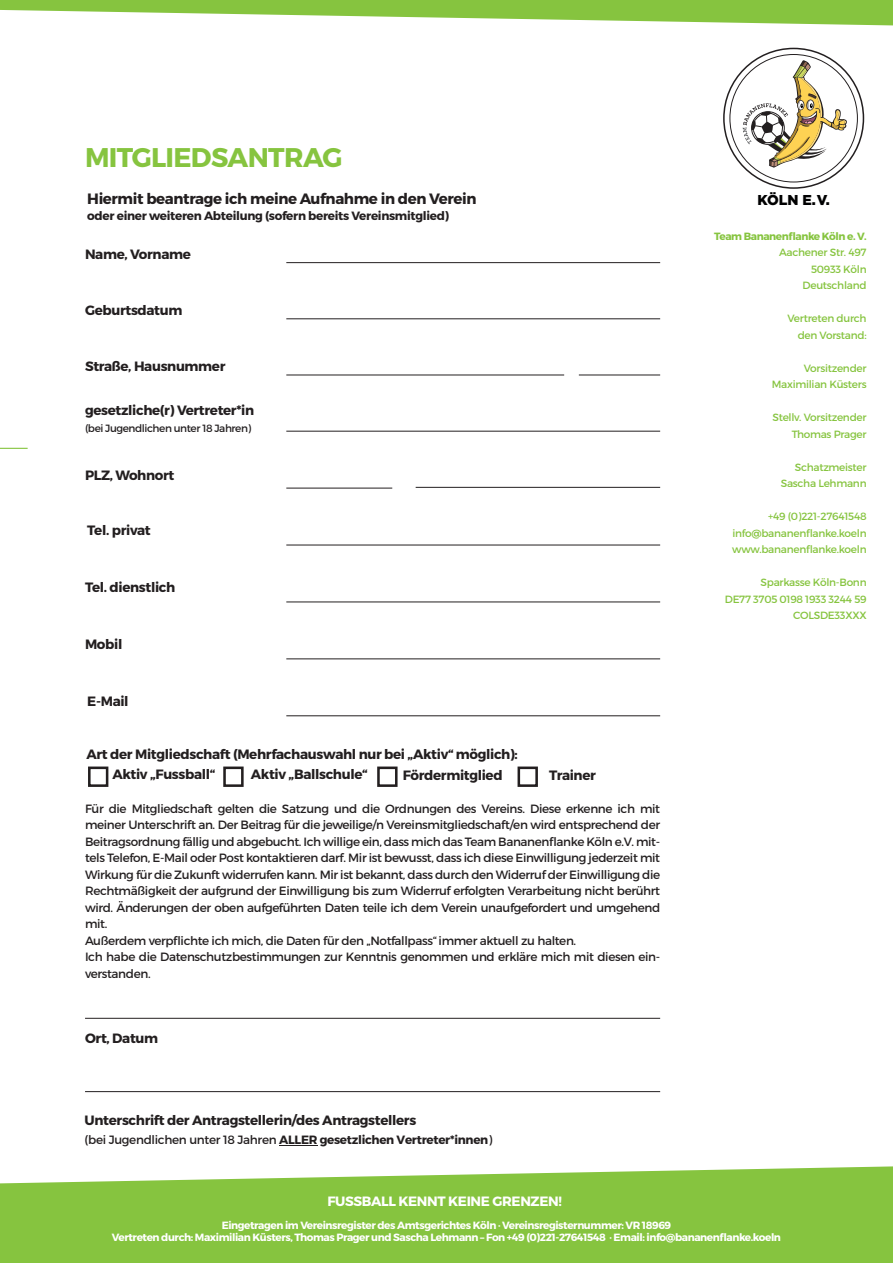
<style>
.page{position:relative;width:893px;height:1263px;background:#fff}
.page>*{position:absolute;margin:0;border:0;box-sizing:border-box;transform-origin:0 0}
.t1{font:700 27px "Montserrat";letter-spacing:-.025em;color:#86c43f}
.t2{font:700 15px "Montserrat";letter-spacing:-.025em;color:#231f20}
.t3{font:900 14.25px "Gotham";color:#000001}
.t4{font:700 13.5px "Montserrat";letter-spacing:-.025em;color:#231f20}
.t5{font:700 13.5px "Montserrat";letter-spacing:-.025em;color:#fff}
.t6{font:12px/16.5px "Montserrat";letter-spacing:-.03em;color:#231f20}
.t7{font:700 12px "Montserrat";letter-spacing:-.025em;color:#231f20}
.t8{font:10.5px/16.5px "Montserrat";letter-spacing:-.025em;color:#86c43f;text-align:right}
.t9{font:700 10.5px/12px "Montserrat";letter-spacing:-.04em;color:#fff;text-align:center}
.t10{font:10.5px "Montserrat";letter-spacing:-.04em;color:#231f20}
.t11{font:700 10.5px "Montserrat";letter-spacing:-.04em;color:#86c43f}
.s1{font-weight:400}
</style>
<div class="page">
<svg style="left:0;top:0;width:893px;height:25px"></svg>
<svg style="left:0;top:448px;width:28px;height:1px"></svg>
<hr style="left:286px;top:375px;width:278px;height:1px;background:#231f20">
<hr style="left:286px;top:318px;width:374px;height:1px;background:#231f20">
<hr style="left:286px;top:431px;width:374px;height:1px;background:#231f20">
<hr style="left:286px;top:488px;width:106px;height:1px;background:#231f20">
<hr style="left:416px;top:487px;width:244px;height:1px;background:#231f20">
<hr style="left:286px;top:545px;width:374px;height:1px;background:#231f20">
<hr style="left:286px;top:601px;width:374px;height:1px;background:#231f20">
<hr style="left:286px;top:658px;width:374px;height:1px;background:#231f20">
<hr style="left:286px;top:715px;width:374px;height:1px;background:#231f20">
<hr style="left:85px;top:1018px;width:575px;height:1px;background:#231f20">
<hr style="left:279px;top:1145px;width:38px;height:1px;background:#231f20">
<hr style="left:85px;top:1091px;width:575px;height:1px;background:#231f20">
<hr style="left:579px;top:375px;width:81px;height:1px;background:#231f20">
<svg style="left:0;top:1166px;width:893px;height:97px;fill:#86c43f"></svg>
<svg style="left:741px;top:60px;width:106px;height:113px"></svg>
<div style="left:0;top:1193px;width:889px;height:17px;background:#86c43f"></div>
<div style="left:223px;top:766px;width:21px;height:21px;border:3px solid #231f20"></div>
<div style="left:88px;top:766px;width:20px;height:21px;border:3px solid #231f20"></div>
<div style="left:518px;top:766px;width:20px;height:21px;border:3px solid #231f20"></div>
<div style="left:377px;top:766px;width:21px;height:21px;border:3px solid #231f20"></div>
<hr style="left:286px;top:262px;width:374px;height:1px;background:#231f20">
<h1 class="t1" style="left:85px;top:140px;width:259px">MITGLIEDSANTRAG</h1>
<p class="t2" style="left:87px;top:189px;width:391px">Hiermit beantrage ich meine Aufnahme in den Verein</p>
<p class="t7" style="left:87px;top:208px;width:363px">oder einer weiteren Abteilung (sofern bereits Vereinsmitglied)</p>
<p class="t4" style="left:85px;top:246px;width:107px">Name, Vorname</p>
<p class="t4" style="left:85px;top:302px;width:99px">Geburtsdatum</p>
<p class="t4" style="left:85px;top:358px;width:142px">Straße, Hausnummer</p>
<p class="t4" style="left:85px;top:402px;width:171px">gesetzliche(r) Vertreter*in</p>
<p class="t10" style="left:85px;top:422px;width:168px">(bei Jugendlichen unter 18 Jahren)</p>
<p class="t4" style="left:85px;top:466px;width:91px">PLZ, Wohnort</p>
<p class="t4" style="left:87px;top:522px;width:65px">Tel. privat</p>
<p class="t4" style="left:85px;top:578px;width:92px">Tel. dienstlich</p>
<p class="t4" style="left:85px;top:636px;width:39px">Mobil</p>
<p class="t4" style="left:87px;top:693px;width:43px">E-Mail</p>
<p class="t4" style="left:86px;top:746px;width:433px">Art der Mitgliedschaft (Mehrfachauswahl nur bei „Aktiv“ möglich):</p>
<p class="t4" style="left:112px;top:766px;width:104px">Aktiv „Fussball“</p>
<p class="t4" style="left:251px;top:766px;width:118px">Aktiv „Ballschule“</p>
<p class="t4" style="left:403px;top:767px;width:101px">Fördermitglied</p>
<p class="t4" style="left:549px;top:767px;width:48px">Trainer</p>
<p class="t6" style="left:85px;top:800px;width:577px">Für die Mitgliedschaft gelten die Satzung und die Ordnungen des Vereins. Diese erkenne ich mit meiner Unterschrift an. Der Beitrag für die jeweilige/n Vereinsmitgliedschaft/en wird entsprechend der Beitragsordnung fällig und abgebucht. Ich willige ein, dass mich das Team Bananenflanke Köln e.V. mit&shy;tels Telefon, E-Mail oder Post kontaktieren darf. Mir ist bewusst, dass ich diese Einwilligung jederzeit mit Wirkung für die Zukunft widerrufen kann. Mir ist bekannt, dass durch den Widerruf der Einwilligung die Rechtmäßigkeit der aufgrund der Einwilligung bis zum Widerruf erfolgten Verarbeitung nicht berührt wird. Änderungen der oben aufgeführten Daten teile ich dem Verein unaufgefordert und umgehend mit.<br>Außerdem verpflichte ich mich, die Daten für den „Notfallpass“ immer aktuell zu halten.<br>Ich habe die Datenschutzbestimmungen zur Kenntnis genommen und erkläre mich mit diesen ein&shy;verstanden.</p>
<p class="t4" style="left:85px;top:1030px;width:75px">Ort, Datum</p>
<p class="t4" style="left:85px;top:1112px;width:333px">Unterschrift der Antragstellerin/des Antragstellers</p>
<p class="t7" style="left:85px;top:1132px;width:409px"><span class="s1">(bei Jugendlichen unter 18 Jahren</span> ALLER gesetzlichen Vertreter*innen<span class="s1">)</span></p>
<p class="t5" style="left:327px;top:1193px;width:236px">FUSSBALL KENNT KEINE GRENZEN!</p>
<p class="t3" style="left:758px;top:191px;width:74px">KÖLN E.V.</p>
<p class="t11" style="left:714px;top:230px;width:154px">Team Bananenflanke Köln e. V.</p>
<p class="t8" style="left:779px;top:244px;width:89px">Aachener Str. 497<br>50933 Köln<br>Deutschland</p>
<p class="t8" style="left:787px;top:310px;width:81px">Vertreten durch den Vorstand:</p>
<p class="t8" style="left:772px;top:360px;width:96px">Vorsitzender<br>Maximilian Küsters</p>
<p class="t8" style="left:772px;top:409px;width:96px">Stellv. Vorsitzender<br>Thomas Prager</p>
<p class="t8" style="left:781px;top:459px;width:87px">Schatzmeister<br>Sascha Lehmann</p>
<p class="t8" style="left:732px;top:508px;width:136px;text-align:justify;text-indent:36px">+49 (0)221-27641548 info@bananenflanke.koeln www.bananenflanke.koeln</p>
<p class="t8" style="left:725px;top:574px;width:143px">Sparkasse Köln-Bonn<br>DE77 3705 0198 1933 3244 59<br>COLSDE33XXX</p>
<p class="t9" style="left:112px;top:1219px;width:671px">Eingetragen im Vereinsregister des Amtsgerichtes Köln · Vereinsregisternummer: VR 18969<br>Vertreten durch: Maximilian Küsters, Thomas Prager und Sascha Lehmann – Fon +49 (0)221-27641548 · Email: info@bananenflanke.koeln</p>
</div>
